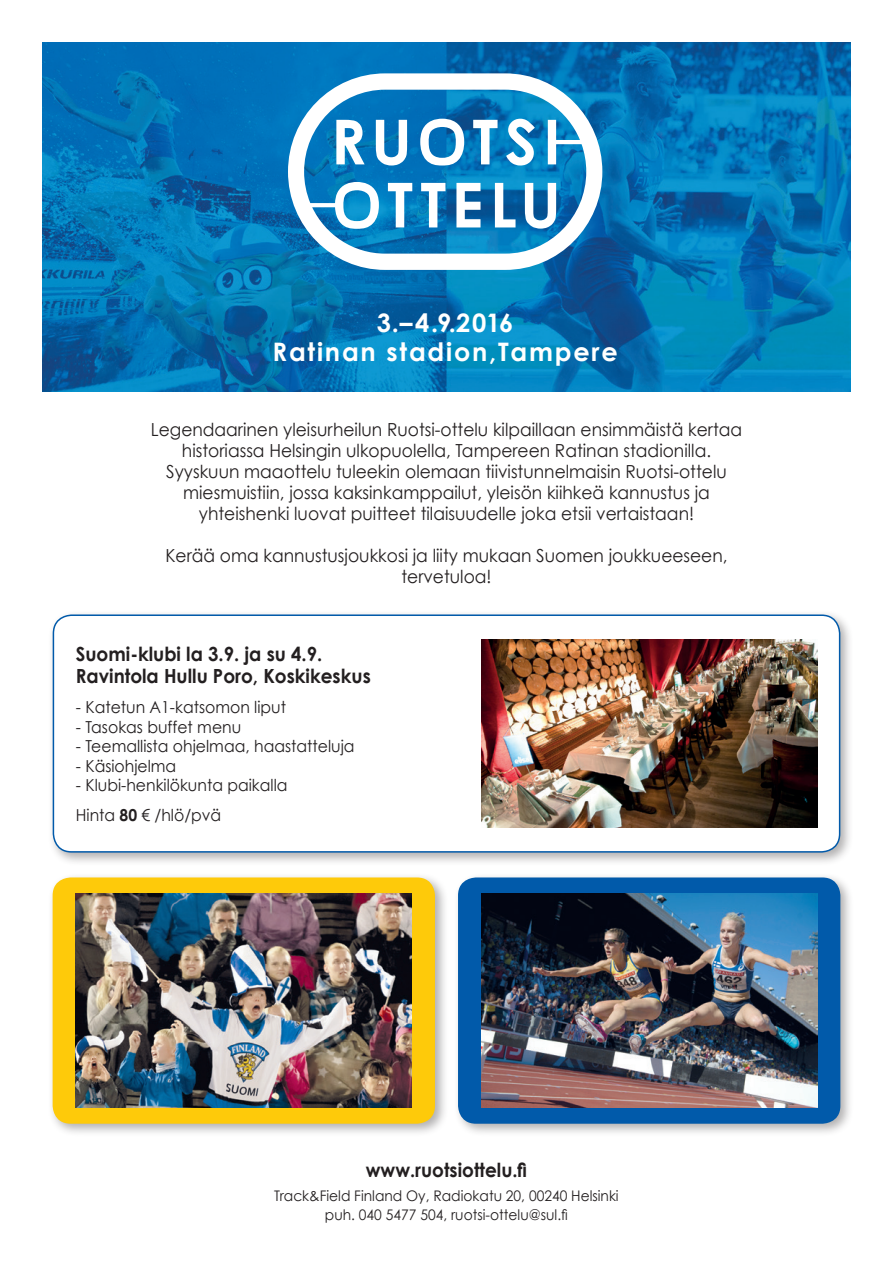
<style>
.page{position:relative;width:893px;height:1263px;background:#fff}
.page>*{position:absolute;margin:0;border:0;box-sizing:border-box;transform-origin:0 0}
.t1{font:700 25.5px/29.1px "Century Gothic";letter-spacing:.07em;color:#fff;text-align:center}
.vipin_nimi{font:700 19.5px "Century Gothic";color:#231f20;scale:.95 1}
.leipis{font:700 19.5px "Century Gothic";color:#231f20;scale:.95 1}
.leipis-2{font:18px/21px "Century Gothic";color:#231f20;text-align:center;scale:.95 1}
.vipin_sisältö{font:16.5px "Century Gothic";color:#231f20;scale:.95 1}
.leipis-3{font:14.55px "Century Gothic";color:#231f20;scale:.95 1}
.s1{font-weight:700}
</style>
<div class="page">
<div style="left:48px;top:610px;width:806px;height:256px;background:#231f20;opacity:.35"></div>
<div style="left:53px;top:615px;width:787px;height:237px;background:#fff;border-radius:18px"></div>
<div style="left:53px;top:614px;width:787px;height:239px;border:2px solid #015aaa;border-radius:18px"></div>
<img style="left:43px;top:43px;width:807px;height:348px">
<div style="left:454px;top:873px;width:400px;height:265px;background:#231f20;opacity:.35"></div>
<div style="left:458px;top:877px;width:382px;height:247px;background:#015aaa;border-radius:18px"></div>
<div style="left:48px;top:873px;width:401px;height:265px;background:#231f20;opacity:.35"></div>
<div style="left:53px;top:877px;width:382px;height:247px;background:#feca0a;border-radius:18px"></div>
<img style="left:481px;top:640px;width:336px;height:187px">
<svg style="left:288px;top:73px;width:314px;height:197px"></svg>
<img style="left:76px;top:893px;width:336px;height:215px">
<img style="left:481px;top:893px;width:336px;height:215px">
<p class="t1" style="left:272px;top:308px;width:347px">3.–4.9.2016<br>Ratinan stadion,Tampere</p>
<p class="leipis-2" style="left:151px;top:419px;width:624px">Legendaarinen yleisurheilun Ruotsi-ottelu kilpaillaan ensimmäistä kertaa historiassa Helsingin ulkopuolella, Tampereen Ratinan stadionilla.<br>Syyskuun maaottelu tuleekin olemaan tiivistunnelmaisin Ruotsi-ottelu miesmuistiin, jossa kaksinkamppailut, yleisön kiihkeä kannustus ja yhteishenki luovat puitteet tilaisuudelle joka etsii vertaistaan!</p>
<p class="leipis-2" style="left:165px;top:545px;width:593px">Kerää oma kannustusjoukkosi ja liity mukaan Suomen joukkueeseen, tervetuloa!</p>
<p class="vipin_nimi" style="left:76px;top:641px;width:261px">Suomi-klubi la 3.9. ja su 4.9.</p>
<p class="vipin_nimi" style="left:76px;top:664px;width:312px">Ravintola Hullu Poro, Koskikeskus</p>
<p class="vipin_sisältö" style="left:76px;top:697px;width:223px">- Katetun A1-katsomon liput</p>
<p class="vipin_sisältö" style="left:76px;top:717px;width:176px">- Tasokas buffet menu</p>
<p class="vipin_sisältö" style="left:76px;top:736px;width:295px">- Teemallista ohjelmaa, haastatteluja</p>
<p class="vipin_sisältö" style="left:76px;top:756px;width:107px">- Käsiohjelma</p>
<p class="vipin_sisältö" style="left:76px;top:775px;width:224px">- Klubi-henkilökunta paikalla</p>
<p class="vipin_sisältö" style="left:76px;top:805px;width:155px">Hinta <span class="s1">80</span> € /hlö/pvä</p>
<p class="leipis" style="left:366px;top:1157px;width:171px">www.ruotsiottelu.fi</p>
<p class="leipis-3" style="left:274px;top:1187px;width:364px">Track&amp;Field Finland Oy, Radiokatu 20, 00240 Helsinki</p>
<p class="leipis-3" style="left:325px;top:1206px;width:257px">puh. 040 5477 504, ruotsi-ottelu@sul.fi</p>
</div>
